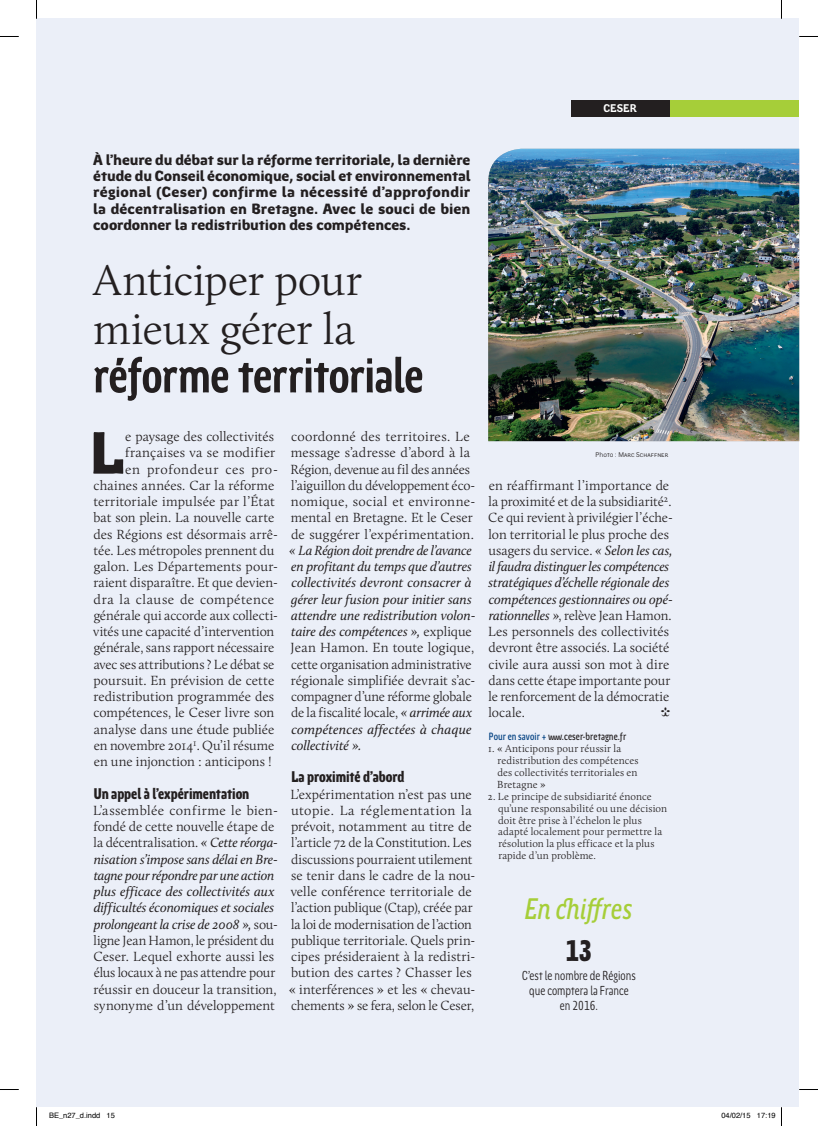
<style>
.page{position:relative;width:818px;height:1126px;background:#fff}
.page>*{position:absolute;margin:0;border:0;box-sizing:border-box;transform-origin:0 0}
.t1{font:900 60.12px "Region Bretagne";color:#231f20}
.t2{font:700 50px "Region Bretagne Cond";letter-spacing:-.01em;color:#231f20}
.t3{font:300 45px/48.8px "Calluna";color:#231f20}
.t4{font:30px "Region Bretagne Cond Med Ita";color:#a6ce39}
.t5{font:900 30px "Region Bretagne Cond";color:#231f20}
.t6{font:900 15.62px "Region Bretagne Cond";letter-spacing:-.005em;color:#231f20}
.t7{font:900 15px/16.2px "Region Bretagne";color:#231f20;text-align:justify}
.t8{font:300 13.75px/16.2px "Calluna";letter-spacing:.01em;color:#231f20}
.t9{font:300 13.75px/16.2px "Calluna";letter-spacing:.03em;color:#231f20}
.t10{font:italic 13.75px/16.2px "Calluna";letter-spacing:.015em;color:#231f20}
.t11{font:13.75px "Region Bretagne";color:#231f20}
.t12{font:13.12px/15px "Region Bretagne Cond";color:#231f20;text-align:center}
.t13{font:700 11.25px "Region Bretagne";color:#fff}
.t14{font:300 10.62px/11.9px "Calluna";letter-spacing:.03em;color:#231f20}
.t15{font:500 10.62px "Region Bretagne Cond";letter-spacing:.005em;color:#231f20}
.t16{font:7.5px "Helvetica";color:#000}
.t17{font:6.88px "Region Bretagne";letter-spacing:.01em;color:#231f20}
.s1{font-weight:400;font-style:italic}
.s2{font-weight:300;font-style:normal}
.s3{color:#014081}
</style>
<div class="page">
<div style="left:36px;top:19px;width:762px;height:1088px;background:#ebeff8"></div>
<img style="left:488px;top:149px;width:310px;height:292px">
<div style="left:669px;top:100px;width:129px;height:16px;background:#a6ce39"></div>
<div style="left:570px;top:100px;width:98px;height:16px;background:#231f20"></div>
<svg style="left:0;top:36px;width:19px;height:1px"></svg>
<svg style="left:798px;top:36px;width:19px;height:1px"></svg>
<svg style="left:0;top:1089px;width:19px;height:1px"></svg>
<svg style="left:798px;top:1088px;width:19px;height:2px"></svg>
<svg style="left:36px;top:0;width:1px;height:19px"></svg>
<svg style="left:36px;top:1107px;width:1px;height:18px"></svg>
<p class="t13" style="left:603px;top:102px;width:35px">CESER</p>
<p class="t7" style="left:93px;top:152px;width:378px">À l’heure du débat sur la réforme territoriale, la dernière étude du Conseil économique, social et environnemental régional (Ceser) confirme la nécessité d’approfondir la décentralisation en Bretagne. Avec le souci de bien coordonner la redistribution des compétences.</p>
<h3 class="t3" style="left:93px;top:255px;width:270px">Anticiper pour mieux gérer la</h3>
<h2 class="t2" style="left:93px;top:348px;width:331px">réforme territoriale</h2>
<h1 class="t1" style="left:90px;top:420px;width:36px">L</h1>
<p class="t8" style="left:125px;top:428px;width:150px">e paysage des collectivités</p>
<p class="t8" style="left:125px;top:444px;width:152px">françaises va se modifier</p>
<p class="t8" style="left:125px;top:461px;width:154px">en profondeur ces pro-</p>
<p class="t8" style="left:94px;top:477px;width:182px">chaines années. Car la réforme</p>
<p class="t8" style="left:93px;top:493px;width:183px">territoriale impulsée par l’État</p>
<p class="t8" style="left:93px;top:509px;width:182px">bat son plein. La nouvelle carte</p>
<p class="t8" style="left:94px;top:525px;width:186px">des Régions est désormais arrê-</p>
<p class="t8" style="left:93px;top:542px;width:182px">tée. Les métropoles prennent du</p>
<p class="t8" style="left:94px;top:558px;width:186px">galon. Les Départements pour-</p>
<p class="t8" style="left:93px;top:574px;width:186px">raient disparaître. Et que devien-</p>
<p class="t8" style="left:94px;top:590px;width:182px">dra la clause de compétence</p>
<p class="t8" style="left:94px;top:607px;width:186px">générale qui accorde aux collecti-</p>
<p class="t8" style="left:93px;top:623px;width:182px">vités une capacité d’intervention</p>
<p class="t8" style="left:94px;top:639px;width:182px">générale, sans rapport nécessaire</p>
<p class="t8" style="left:94px;top:655px;width:182px">avec ses attributions ? Le débat se</p>
<p class="t8" style="left:93px;top:672px;width:182px">poursuit. En prévision de cette</p>
<p class="t8" style="left:93px;top:688px;width:182px">redistribution programmée des</p>
<p class="t8" style="left:94px;top:704px;width:182px">compétences, le Ceser livre son</p>
<p class="t8" style="left:94px;top:720px;width:182px">analyse dans une étude publiée</p>
<p class="t8" style="left:94px;top:737px;width:182px">en novembre 2014<sup>1</sup>. Qu’il résume</p>
<p class="t8" style="left:94px;top:753px;width:180px">en une injonction : anticipons !</p>
<p class="t6" style="left:94px;top:784px;width:157px">Un appel à l’expérimentation</p>
<p class="t9" style="left:93px;top:801px;width:186px">L’assemblée confirme le bien&shy;fondé de cette nouvelle étape de la décentralisation. <span class="s1">« Cette réorga&shy;nisation s’impose sans délai en Bre&shy;tagne pour répondre par une action plus efficace des collectivités aux difficultés économiques et sociales prolongeant la crise de 2008 »,</span> sou&shy;ligne Jean Hamon, le président du Ceser. Lequel exhorte aussi les élus locaux à ne pas attendre pour réussir en douceur la transition, synonyme d’un développement</p>
<p class="t8" style="left:290px;top:428px;width:186px">coordonné des territoires. Le message s’adresse d’abord à la<br>Région, devenue au fil des années l’aiguillon du développement éco&shy;nomique, social et environne&shy;mental en Bretagne. Et le Ceser de suggérer l’expérimentation.</p>
<p class="t10" style="left:289px;top:542px;width:188px">« La Région doit prendre de l’avance en profitant du temps que d’autres collectivités devront consacrer à gérer leur fusion pour initier sans attendre une redistribution volon&shy;taire des compétences », <span class="s2">explique Jean Hamon. En toute logique, cette organisation administrative régionale simplifiée devrait s’ac&shy;compagner d’une réforme globale de la fiscalité locale,</span> « arrimée aux compétences affectées à chaque collectivité ».</p>
<p class="t6" style="left:291px;top:768px;width:114px">La proximité d’abord</p>
<p class="t8" style="left:289px;top:785px;width:188px">L’expérimentation n’est pas une utopie. La réglementation la prévoit, notamment au titre de l’article 72 de la Constitution. Les discussions pourraient utilement se tenir dans le cadre de la nou&shy;velle conférence territoriale de l’action publique (Ctap), créée par la loi de modernisation de l’action publique territoriale. Quels prin&shy;cipes présideraient à la redistri&shy;bution des cartes ? Chasser les « interférences » et les « chevau&shy;chements » se fera, selon le Ceser,</p>
<p class="t17" style="left:595px;top:451px;width:74px">Photo : Marc Schaffner</p>
<p class="t8" style="left:488px;top:477px;width:186px">en réaffirmant l’importance de la proximité et de la subsidiarité<sup>2</sup>.<br>Ce qui revient à privilégier l’éche&shy;lon territorial le plus proche des usagers du service. <span class="s1">« Selon les cas, il faudra distinguer les compétences stratégiques d’échelle régionale des compétences gestionnaires ou opé&shy;rationnelles »</span>, relève Jean Hamon.<br>Les personnels des collectivités devront être associés. La société civile aura aussi son mot à dire dans cette étape importante pour le renforcement de la démocratie locale.</p>
<p class="t11" style="left:660px;top:705px;width:12px">q</p>
<p class="t15" style="left:488px;top:730px;width:139px"><span class="s3">Pour en savoir +</span> www.ceser-bretagne.fr</p>
<p class="t14" style="left:497px;top:742px;width:143px;text-indent:-9px">1. « Anticipons pour réussir la redistribution des compétences des collectivités territoriales en<br>Bretagne »</p>
<p class="t14" style="left:498px;top:790px;width:170px;text-indent:-10px">2. Le principe de subsidiarité énonce qu’une responsabilité ou une décision doit être prise à l’échelon le plus adapté localement pour permettre la résolution la plus efficace et la plus rapide d’un problème.</p>
<h3 class="t4" style="left:525px;top:892px;width:109px">En chiffres</h3>
<h3 class="t5" style="left:565px;top:934px;width:28px">13</h3>
<p class="t12" style="left:522px;top:967px;width:115px">C’est le nombre de Régions que comptera la France<br>en 2016.</p>
<p class="t16" style="left:49px;top:1109px;width:67px">BE_n27_d.indd 15</p>
<p class="t16" style="left:721px;top:1109px;width:56px">04/02/15 17:19</p>
</div>
